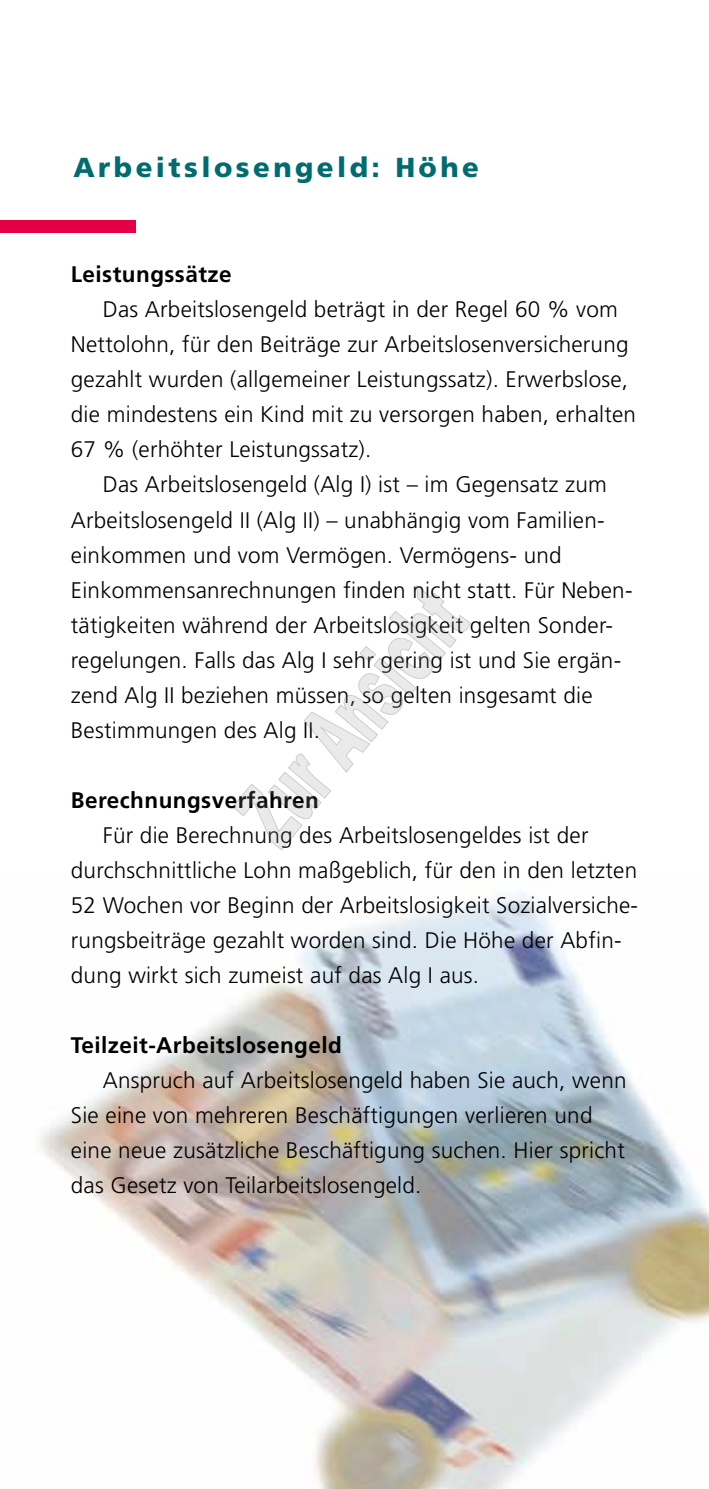
<style>
.page{position:relative;width:709px;height:1489px;background:#fff}
.page>*{position:absolute;margin:0;border:0;box-sizing:border-box;transform-origin:0 0}
.t1{font:900 27.5px "Frutiger";letter-spacing:.125em;color:#006c70}
.t2{font:300 22.5px/35px "Frutiger";letter-spacing:.01em;color:#000}
.t3{font:700 22.5px "Frutiger";letter-spacing:.02em;color:#000}
</style>
<div class="page">
<img style="left:39px;top:893px;width:670px;height:595px">
<div style="left:0;top:220px;width:136px;height:12px;background:#e30045"></div>
<svg style="left:232px;top:585px;width:239px;height:266px"></svg>
<p class="t1" style="left:73px;top:151px;width:407px">Arbeitslosengeld: Höhe</p>
<p class="t3" style="left:71px;top:261px;width:162px">Leistungssätze</p>
<p class="t2" style="left:71px;top:292px;width:566px;text-indent:32px">Das Arbeitslosengeld beträgt in der Regel 60 % vom Nettolohn, für den Beiträge zur Arbeitslosenversicherung gezahlt wurden (allgemeiner Leistungssatz). Erwerbslose, die mindestens ein Kind mit zu versorgen haben, erhalten 67 % (erhöhter Leistungssatz).</p>
<p class="t2" style="left:71px;top:467px;width:563px;text-indent:32px">Das Arbeitslosengeld (Alg I) ist – im Gegensatz zum Arbeitslosengeld II (Alg II) – unabhängig vom Familien&shy;einkommen und vom Vermögen. Vermögens- und Einkommensanrechnungen finden nicht statt. Für Neben&shy;tätigkeiten während der Arbeitslosigkeit gelten Sonder&shy;regelungen. Falls das Alg I sehr gering ist und Sie ergän&shy;zend Alg II beziehen müssen, so gelten insgesamt die Bestimmungen des Alg II.</p>
<p class="t3" style="left:71px;top:786px;width:249px">Berechnungsverfahren</p>
<p class="t2" style="left:71px;top:817px;width:568px;text-indent:32px">Für die Berechnung des Arbeitslosengeldes ist der durchschnittliche Lohn maßgeblich, für den in den letzten 52 Wochen vor Beginn der Arbeitslosigkeit Sozialversiche&shy;rungsbeiträge gezahlt worden sind. Die Höhe der Abfin&shy;dung wirkt sich zumeist auf das Alg I aus.</p>
<p class="t3" style="left:71px;top:1031px;width:272px">Teilzeit-Arbeitslosengeld</p>
<p class="t2" style="left:71px;top:1062px;width:557px;text-indent:32px">Anspruch auf Arbeitslosengeld haben Sie auch, wenn Sie eine von mehreren Beschäftigungen verlieren und eine neue zusätzliche Beschäftigung suchen. Hier spricht das Gesetz von Teilarbeitslosengeld.</p>
</div>
